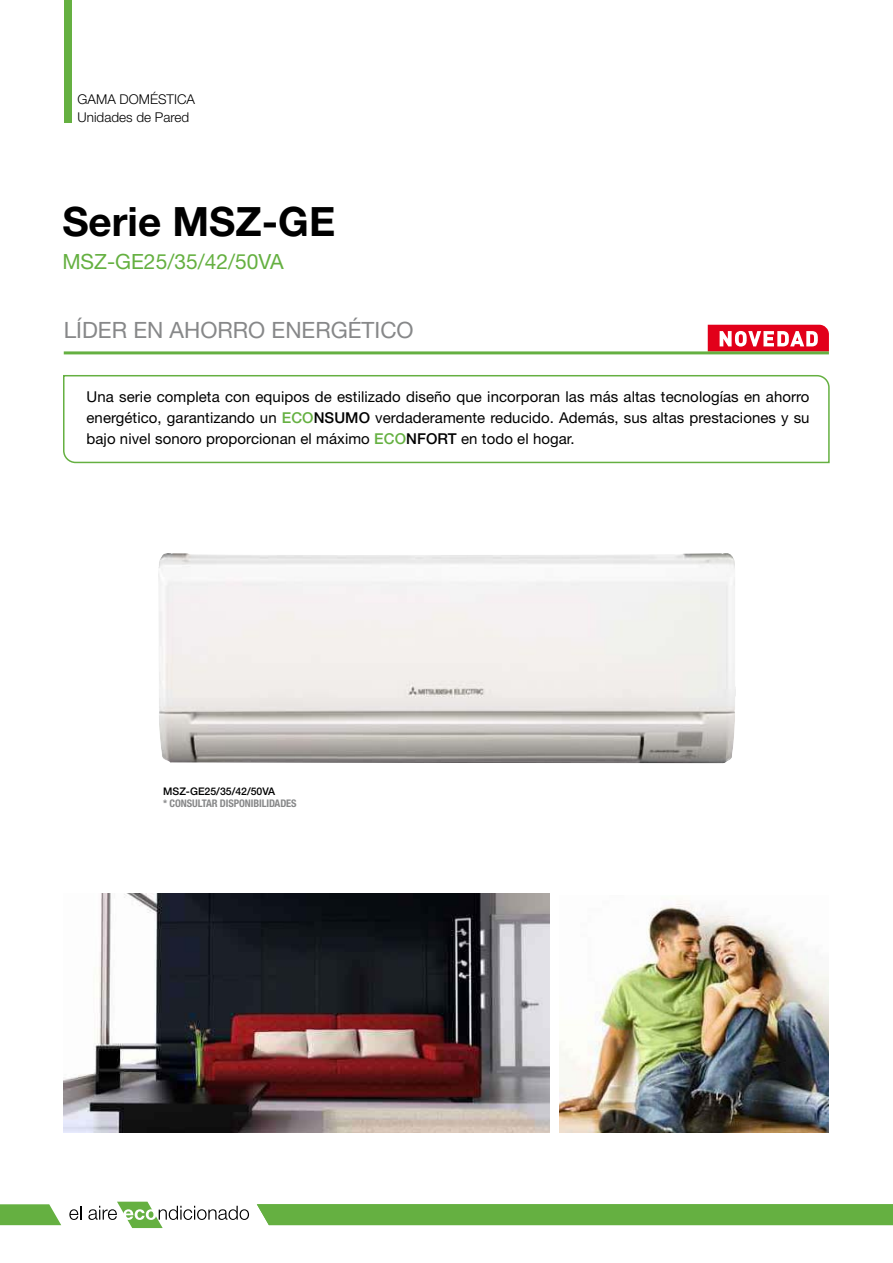
<style>
.page{position:relative;width:893px;height:1263px;background:#fff}
.page>*{position:absolute;margin:0;border:0;box-sizing:border-box;transform-origin:0 0}
.t1{font:700 40.5px "Helvetica Neue";color:#000}
.t2{font:22.5px "Helvetica Neue";color:#878889}
.t3{font:21px "Helvetica Neue";color:#65b041}
.t4{font:15px/21px "Helvetica Neue";letter-spacing:.005em;color:#000;text-align:justify}
.t5{font:300 13.5px/18px "Helvetica Neue";color:#000}
.t6{font:700 condensed 10.5px "Helvetica Neue";letter-spacing:-.01em;color:#878889}
.t7{font:500 10.5px "Helvetica Neue";color:#000}
.s1{font-weight:500;color:#65b041}
.s2{font-weight:500}
</style>
<div class="page">
<div style="left:64px;top:0;width:8px;height:122px;background:#65b041"></div>
<svg style="left:69px;top:1206px;width:12px;height:14px"></svg>
<svg style="left:88px;top:1202px;width:161px;height:26px"></svg>
<svg style="left:0;top:1204px;width:61px;height:21px"></svg>
<svg style="left:708px;top:325px;width:121px;height:26px"></svg>
<div style="left:257px;top:1204px;width:636px;height:21px;background:#65b041"></div>
<svg style="left:63px;top:375px;width:767px;height:89px"></svg>
<hr style="left:64px;top:351px;width:765px;height:3px;background:#65b041">
<img style="left:560px;top:901px;width:269px;height:232px">
<img style="left:64px;top:894px;width:486px;height:239px">
<img style="left:158px;top:553px;width:578px;height:210px">
<p class="t5" style="left:78px;top:92px;width:119px">GAMA DOMÉSTICA<br>Unidades de Pared</p>
<h1 class="t1" style="left:62px;top:207px;width:274px">Serie MSZ-GE</h1>
<h3 class="t3" style="left:62px;top:254px;width:223px">MSZ-GE25/35/42/50VA</h3>
<h2 class="t2" style="left:64px;top:322px;width:351px">LÍDER EN AHORRO ENERGÉTICO</h2>
<p class="t4" style="left:87px;top:388px;width:725px">Una serie completa con equipos de estilizado diseño que incorporan las más altas tecnologías en ahorro energético, garantizando un <span class="s1">ECO</span><span class="s2">NSUMO</span> verdaderamente reducido. Además, sus altas prestaciones y su bajo nivel sonoro proporcionan el máximo <span class="s1">ECO</span><span class="s2">NFORT</span> en todo el hogar.</p>
<p class="t7" style="left:163px;top:787px;width:114px">MSZ-GE25/35/42/50VA</p>
<p class="t6" style="left:163px;top:800px;width:135px">* CONSULTAR DISPONIBILIDADES</p>
</div>
